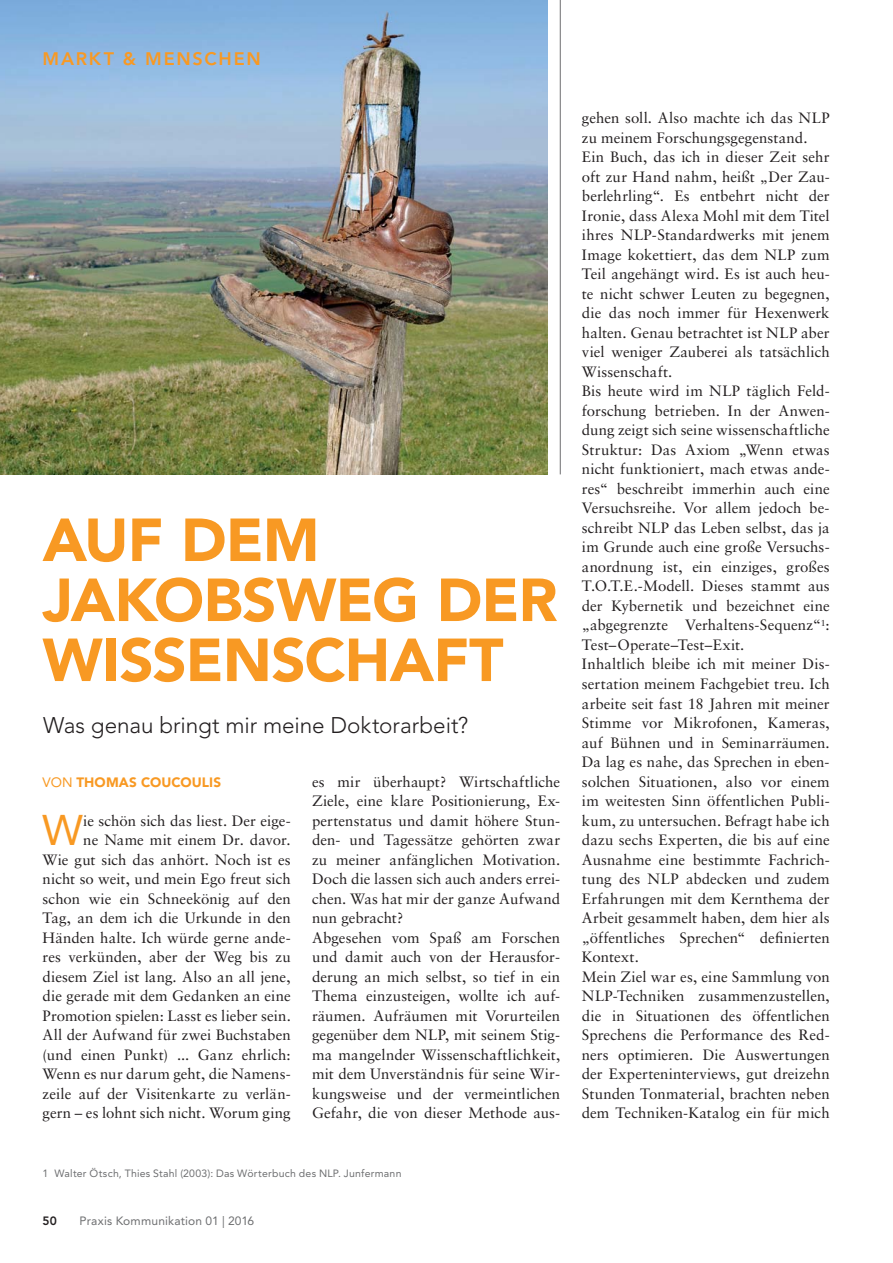
<style>
.page{position:relative;width:893px;height:1263px;background:#fff}
.page>*{position:absolute;margin:0;border:0;box-sizing:border-box;transform-origin:0 0}
.t1{font:900 60px/60px "Avenir LT Std";letter-spacing:-.01em;color:#f89923}
.t2{font:42.6px "Avenir LT Std";color:#f89923}
.t3{font:300 22.5px "Avenir LT Std";color:#231f20}
.t4{font:800 18px "Avenir LT Std";letter-spacing:.1em;color:#f89923}
.t5{font:15px/19.5px "Sabon LT Std";color:#231f20}
.t6{font:900 13.5px "Avenir LT Std";letter-spacing:.005em;color:#f89923}
.t7{font:12px "Avenir LT Std";letter-spacing:.015em;color:#6d6e70}
.t8{font:800 12px "Avenir LT Std";color:#231f20}
.t9{font:10.5px "Avenir LT Std";letter-spacing:.02em;color:#6d6e70}
.s1{font-weight:400}
</style>
<div class="page">
<img style="left:0;top:0;width:547px;height:474px">
<hr style="left:560px;top:0;width:1px;height:474px;background:#6d6e70">
<p class="t4" style="left:43px;top:50px;width:220px">MARKT &amp; MENSCHEN</p>
<h1 class="t1" style="left:43px;top:513px;width:516px">AUF DEM<br>JAKOBSWEG DER<br>WISSENSCHAFT</h1>
<h3 class="t3" style="left:43px;top:714px;width:426px">Was genau bringt mir meine Doktorarbeit?</h3>
<p class="t6" style="left:43px;top:775px;width:180px"><span class="s1">VON</span> THOMAS COUCOULIS</p>
<p class="t5" style="left:43px;top:811px;width:250px;text-align:right">ie schön sich das liest. Der eige-<br>ne Name mit einem Dr. davor.<br>Wie gut sich das anhört. Noch ist es nicht so weit, und mein Ego freut sich schon wie ein Schneekönig auf den Tag, an dem ich die Urkunde in den Händen halte. Ich würde gerne ande&shy;res verkünden, aber der Weg bis zu diesem Ziel ist lang. Also an all jene, die gerade mit dem Gedanken an eine Promotion spielen: Lasst es lieber sein.<br>All der Aufwand für zwei Buchstaben (und einen Punkt) ... Ganz ehrlich:<br>Wenn es nur darum geht, die Namens&shy;zeile auf der Visitenkarte zu verlän&shy;gern – es lohnt sich nicht. Worum ging</p>
<h2 class="t2" style="left:42px;top:809px;width:42px">W</h2>
<p class="t5" style="left:312px;top:772px;width:250px">es mir überhaupt? Wirtschaftliche Ziele, eine klare Positionierung, Ex&shy;pertenstatus und damit höhere Stun&shy;den- und Tagessätze gehörten zwar zu meiner anfänglichen Motivation.<br>Doch die lassen sich auch anders errei&shy;chen. Was hat mir der ganze Aufwand nun gebracht?<br>Abgesehen vom Spaß am Forschen und damit auch von der Herausfor&shy;derung an mich selbst, so tief in ein Thema einzusteigen, wollte ich auf&shy;räumen. Aufräumen mit Vorurteilen gegenüber dem NLP, mit seinem Stig&shy;ma mangelnder Wissenschaftlichkeit, mit dem Unverständnis für seine Wir&shy;kungsweise und der vermeintlichen Gefahr, die von dieser Methode aus-</p>
<p class="t9" style="left:43px;top:1168px;width:360px">1 Walter Ötsch, Thies Stahl (2003): Das Wörterbuch des NLP. Junfermann</p>
<p class="t8" style="left:43px;top:1214px;width:16px">50</p>
<p class="t7" style="left:80px;top:1214px;width:176px">Praxis Kommunikation 01 | 2016</p>
<p class="t5" style="left:582px;top:109px;width:249px">gehen soll. Also machte ich das NLP zu meinem Forschungsgegenstand.<br>Ein Buch, das ich in dieser Zeit sehr oft zur Hand nahm, heißt „Der Zau&shy;berlehrling“. Es entbehrt nicht der Ironie, dass Alexa Mohl mit dem Titel ihres NLP-Standardwerks mit jenem Image kokettiert, das dem NLP zum Teil angehängt wird. Es ist auch heu&shy;te nicht schwer Leuten zu begegnen, die das noch immer für Hexenwerk halten. Genau betrachtet ist NLP aber viel weniger Zauberei als tatsächlich Wissenschaft.<br>Bis heute wird im NLP täglich Feld&shy;forschung betrieben. In der Anwen&shy;dung zeigt sich seine wissenschaftliche Struktur: Das Axiom „Wenn etwas nicht funktioniert, mach etwas ande&shy;res“ beschreibt immerhin auch eine Versuchsreihe. Vor allem jedoch be&shy;schreibt NLP das Leben selbst, das ja im Grunde auch eine große Versuchs&shy;anordnung ist, ein einziges, großes T.O.T.E.-Modell. Dieses stammt aus der Kybernetik und bezeichnet eine „abgegrenzte Verhaltens-Sequenz“<sup>1</sup>:<br>Test–Operate–Test–Exit.<br>Inhaltlich bleibe ich mit meiner Dis&shy;sertation meinem Fachgebiet treu. Ich arbeite seit fast 18 Jahren mit meiner Stimme vor Mikrofonen, Kameras, auf Bühnen und in Seminarräumen.<br>Da lag es nahe, das Sprechen in eben&shy;solchen Situationen, also vor einem im weitesten Sinn öffentlichen Publi&shy;kum, zu untersuchen. Befragt habe ich dazu sechs Experten, die bis auf eine Ausnahme eine bestimmte Fachrich&shy;tung des NLP abdecken und zudem Erfahrungen mit dem Kernthema der Arbeit gesammelt haben, dem hier als „öffentliches Sprechen“ definierten Kontext.<br>Mein Ziel war es, eine Sammlung von NLP-Techniken zusammenzustellen, die in Situationen des öffentlichen Sprechens die Performance des Red&shy;ners optimieren. Die Auswertungen der Experteninterviews, gut dreizehn Stunden Tonmaterial, brachten neben dem Techniken-Katalog ein für mich</p>
</div>
